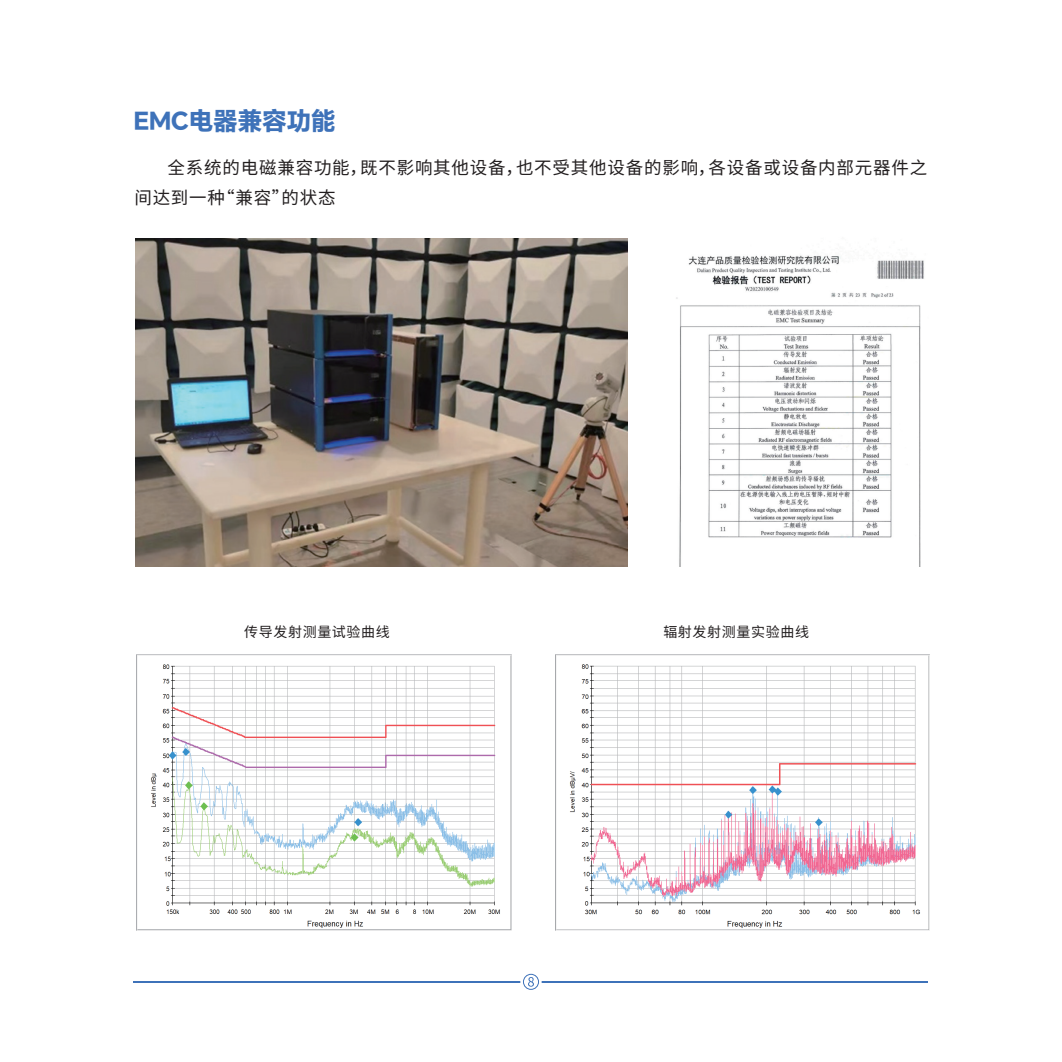
<style>
.page{position:relative;width:1062px;height:1062px;background:#fff}
.page>*{position:absolute;margin:0;border:0;box-sizing:border-box;transform-origin:0 0}
.t1{font:800 24.5px "HONOR Sans CN";color:#3e72b9}
.t2{font:17.5px/29.8px "Source Han Sans CN";letter-spacing:.045em;color:#231f20}
.t3{font:14px "Source Han Sans CN";letter-spacing:.045em;color:#231f20}
</style>
<div class="page">
<hr style="left:134px;top:981px;width:794px;height:1px;background:#3e72b9">
<svg style="left:520px;top:971px;width:21px;height:21px"></svg>
<div style="left:523px;top:973px;width:16px;height:16px;border:1px solid #3e72b9;border-radius:50%"></div>
<img style="left:136px;top:654px;width:376px;height:277px">
<img style="left:555px;top:654px;width:375px;height:277px">
<img style="left:135px;top:238px;width:493px;height:328px">
<img style="left:676px;top:255px;width:248px;height:312px">
<svg style="left:528px;top:977px;width:6px;height:9px"></svg>
<h1 class="t1" style="left:133px;top:109px;width:204px">EMC电器兼容功能</h1>
<p class="t2" style="left:134px;top:153px;width:794px;text-indent:33px">全系统的电磁兼容功能，既不影响其他设备，也不受其他设备的影响，各设备或设备内部元器件之间达到一种“兼容”的状态</p>
<p class="t3" style="left:244px;top:623px;width:147px">传导发射测量试验曲线</p>
<p class="t3" style="left:663px;top:623px;width:147px">辐射发射测量实验曲线</p>
</div>
